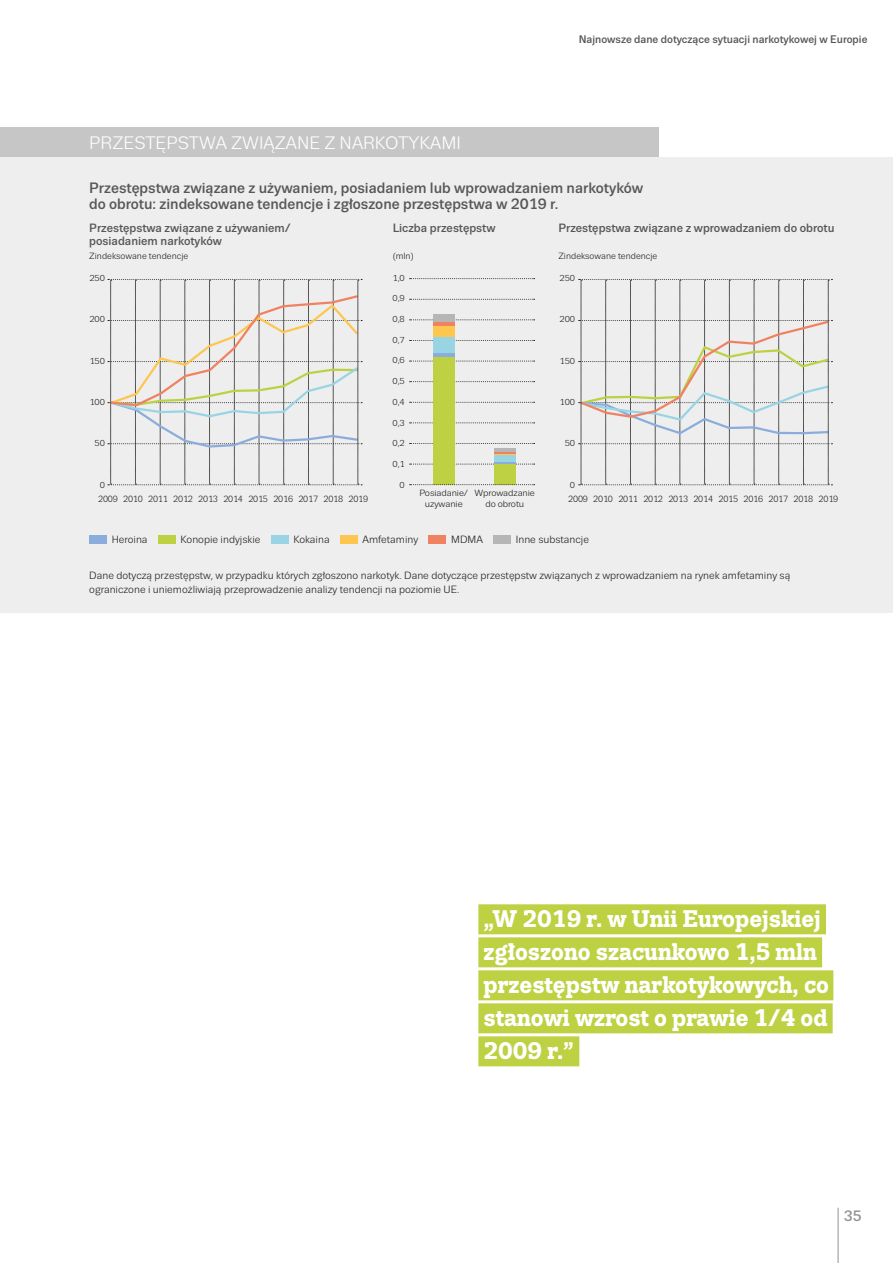
<style>
.page{position:relative;width:893px;height:1263px;background:#fff}
.page>*{position:absolute;margin:0;border:0;box-sizing:border-box;transform-origin:0 0}
.quote_green{font:700 24px/33px "Trivia Slab";color:#fff}
.figure_number{font:18px "Trivia Sans";color:#fff}
.fig4_2{font:500 15px/16.5px "Trivia Sans";color:#575756}
.t1{font:500 15px "Trivia Sans";color:#929292}
.fig4_3{font:500 12px/13.2px "Trivia Sans";color:#575756}
.t2{font:500 10.95px "Trivia Sans";color:#575756}
.fig4_7{font:10.5px/13.5px "Trivia Sans";color:#1d1d1b}
.fig4_5{font:10.5px "Trivia Sans";color:#1d1d1b}
.graph_legend{font:9px "Trivia Sans";letter-spacing:-.02em;color:#1d1d1b;scale:.96 1}
.figure_legend{font:9px "Trivia Sans";color:#1d1d1b}
.graph_legend-2{font:9px "Trivia Sans";letter-spacing:-.02em;color:#1d1d1b;scale:1.04 1}
.graph_legend-3{font:8.7px "Trivia Sans";letter-spacing:-.01em;color:#1d1d1b;scale:1.04 1}
</style>
<div class="page">
<div style="left:478px;top:904px;width:348px;height:30px;background:#bdd143"></div>
<div style="left:478px;top:937px;width:344px;height:30px;background:#bdd143"></div>
<div style="left:478px;top:970px;width:355px;height:30px;background:#bdd143"></div>
<div style="left:478px;top:1003px;width:355px;height:30px;background:#bdd143"></div>
<div style="left:478px;top:1036px;width:101px;height:30px;background:#bdd143"></div>
<hr style="left:838px;top:1208px;width:1px;height:55px;background:#929292">
<div style="left:0;top:157px;width:893px;height:455px;background:#eee"></div>
<div style="left:0;top:128px;width:658px;height:29px;background:#c6c6c6"></div>
<svg style="left:410px;top:402px;width:125px;height:1px"></svg>
<svg style="left:410px;top:320px;width:125px;height:1px"></svg>
<svg style="left:410px;top:464px;width:125px;height:1px"></svg>
<svg style="left:410px;top:381px;width:125px;height:1px"></svg>
<svg style="left:410px;top:299px;width:125px;height:1px"></svg>
<svg style="left:410px;top:443px;width:125px;height:1px"></svg>
<svg style="left:410px;top:361px;width:125px;height:1px"></svg>
<svg style="left:410px;top:278px;width:125px;height:1px"></svg>
<svg style="left:410px;top:423px;width:125px;height:1px"></svg>
<svg style="left:410px;top:340px;width:125px;height:1px"></svg>
<div style="left:89px;top:535px;width:17px;height:8px;background:#8baddc"></div>
<div style="left:158px;top:535px;width:17px;height:8px;background:#bdd143"></div>
<div style="left:271px;top:535px;width:17px;height:8px;background:#98d4e4"></div>
<div style="left:340px;top:535px;width:17px;height:8px;background:#fdc64f"></div>
<div style="left:429px;top:535px;width:17px;height:8px;background:#f08262"></div>
<div style="left:493px;top:535px;width:17px;height:8px;background:#b7b6b6"></div>
<div style="left:494px;top:464px;width:21px;height:21px;background:#bdd143"></div>
<hr style="left:494px;top:462px;width:21px;height:2px;background:#8baddc">
<div style="left:494px;top:455px;width:21px;height:7px;background:#98d4e4"></div>
<hr style="left:494px;top:453px;width:21px;height:2px;background:#fdc64f">
<svg style="left:494px;top:452px;width:21px;height:1px"></svg>
<hr style="left:494px;top:448px;width:21px;height:4px;background:#b7b6b6">
<div style="left:433px;top:357px;width:21px;height:128px;background:#bdd143"></div>
<div style="left:433px;top:352px;width:21px;height:5px;background:#8baddc"></div>
<div style="left:433px;top:337px;width:21px;height:15px;background:#98d4e4"></div>
<div style="left:433px;top:325px;width:21px;height:12px;background:#fdc64f"></div>
<hr style="left:433px;top:322px;width:21px;height:3px;background:#f08262">
<div style="left:433px;top:314px;width:21px;height:8px;background:#b7b6b6"></div>
<svg style="left:108px;top:279px;width:254px;height:206px"></svg>
<svg style="left:579px;top:279px;width:253px;height:206px"></svg>
<svg style="left:410px;top:484px;width:125px;height:1px"></svg>
<p class="figure_number" style="left:89px;top:133px;width:373px">PRZESTĘPSTWA ZWIĄZANE Z NARKOTYKAMI</p>
<p class="t2" style="left:579px;top:33px;width:290px">Najnowsze dane dotyczące sytuacji narkotykowej w Europie</p>
<p class="fig4_2" style="left:89px;top:180px;width:555px">Przestępstwa związane z używaniem, posiadaniem lub wprowadzaniem narkotyków do obrotu: zindeksowane tendencje i zgłoszone przestępstwa w 2019 r.</p>
<p class="fig4_3" style="left:89px;top:221px;width:203px">Przestępstwa związane z używaniem/ posiadaniem narkotyków</p>
<p class="fig4_3" style="left:393px;top:221px;width:104px">Liczba przestępstw</p>
<p class="fig4_3" style="left:558px;top:221px;width:278px">Przestępstwa związane z wprowadzaniem do obrotu</p>
<p class="figure_legend" style="left:89px;top:251px;width:101px">Zindeksowane tendencje</p>
<p class="figure_legend" style="left:393px;top:251px;width:23px">(mln)</p>
<p class="figure_legend" style="left:558px;top:251px;width:101px">Zindeksowane tendencje</p>
<p class="graph_legend-3" style="left:89px;top:273px;width:16px">250</p>
<p class="graph_legend-3" style="left:89px;top:315px;width:16px">200</p>
<p class="graph_legend-3" style="left:89px;top:356px;width:16px">150</p>
<p class="graph_legend-3" style="left:89px;top:397px;width:16px">100</p>
<p class="graph_legend-3" style="left:95px;top:439px;width:12px">50</p>
<p class="graph_legend-3" style="left:100px;top:480px;width:7px">0</p>
<p class="graph_legend-3" style="left:393px;top:273px;width:13px">1,0</p>
<p class="graph_legend-3" style="left:393px;top:294px;width:13px">0,9</p>
<p class="graph_legend-3" style="left:393px;top:314px;width:13px">0,8</p>
<p class="graph_legend-3" style="left:393px;top:335px;width:13px">0,7</p>
<p class="graph_legend-3" style="left:393px;top:356px;width:13px">0,6</p>
<p class="graph_legend-3" style="left:393px;top:376px;width:13px">0,5</p>
<p class="graph_legend-3" style="left:393px;top:397px;width:13px">0,4</p>
<p class="graph_legend-3" style="left:393px;top:418px;width:13px">0,3</p>
<p class="graph_legend-3" style="left:393px;top:439px;width:13px">0,2</p>
<p class="graph_legend-3" style="left:393px;top:459px;width:13px">0,1</p>
<p class="graph_legend-3" style="left:400px;top:480px;width:7px">0</p>
<p class="graph_legend-3" style="left:559px;top:273px;width:16px">250</p>
<p class="graph_legend-3" style="left:559px;top:315px;width:16px">200</p>
<p class="graph_legend-3" style="left:559px;top:356px;width:16px">150</p>
<p class="graph_legend-3" style="left:559px;top:397px;width:16px">100</p>
<p class="graph_legend-3" style="left:565px;top:439px;width:12px">50</p>
<p class="graph_legend-3" style="left:570px;top:480px;width:7px">0</p>
<p class="graph_legend-2" style="left:419px;top:489px;width:48px">Posiadanie/</p>
<p class="graph_legend-2" style="left:425px;top:499px;width:38px">uzywanie</p>
<p class="graph_legend-2" style="left:475px;top:489px;width:59px">Wprowadzanie</p>
<p class="graph_legend-2" style="left:485px;top:499px;width:39px">do obrotu</p>
<p class="graph_legend" style="left:98px;top:495px;width:22px">2009</p>
<p class="graph_legend" style="left:123px;top:495px;width:22px">2010</p>
<p class="graph_legend" style="left:148px;top:495px;width:22px">2011</p>
<p class="graph_legend" style="left:173px;top:495px;width:22px">2012</p>
<p class="graph_legend" style="left:198px;top:495px;width:22px">2013</p>
<p class="graph_legend" style="left:223px;top:495px;width:22px">2014</p>
<p class="graph_legend" style="left:248px;top:495px;width:22px">2015</p>
<p class="graph_legend" style="left:273px;top:495px;width:22px">2016</p>
<p class="graph_legend" style="left:298px;top:495px;width:22px">2017</p>
<p class="graph_legend" style="left:323px;top:495px;width:22px">2018</p>
<p class="graph_legend" style="left:349px;top:495px;width:22px">2019</p>
<p class="graph_legend" style="left:568px;top:495px;width:22px">2009</p>
<p class="graph_legend" style="left:593px;top:495px;width:22px">2010</p>
<p class="graph_legend" style="left:618px;top:495px;width:22px">2011</p>
<p class="graph_legend" style="left:643px;top:495px;width:22px">2012</p>
<p class="graph_legend" style="left:668px;top:495px;width:22px">2013</p>
<p class="graph_legend" style="left:693px;top:495px;width:22px">2014</p>
<p class="graph_legend" style="left:718px;top:495px;width:22px">2015</p>
<p class="graph_legend" style="left:743px;top:495px;width:22px">2016</p>
<p class="graph_legend" style="left:768px;top:495px;width:22px">2017</p>
<p class="graph_legend" style="left:794px;top:495px;width:22px">2018</p>
<p class="graph_legend" style="left:819px;top:495px;width:22px">2019</p>
<p class="fig4_5" style="left:112px;top:534px;width:37px">Heroina</p>
<p class="fig4_5" style="left:181px;top:534px;width:81px">Konopie indyjskie</p>
<p class="fig4_5" style="left:293px;top:534px;width:38px">Kokaina</p>
<p class="fig4_5" style="left:363px;top:534px;width:57px">Amfetaminy</p>
<p class="fig4_5" style="left:451px;top:534px;width:33px">MDMA</p>
<p class="fig4_5" style="left:516px;top:534px;width:75px">Inne substancje</p>
<p class="fig4_7" style="left:89px;top:569px;width:703px">Dane dotyczą przestępstw, w przypadku których zgłoszono narkotyk. Dane dotyczące przestępstw związanych z wprowadzaniem na rynek amfetaminy są ograniczone i uniemożliwiają przeprowadzenie analizy tendencji na poziomie UE.</p>
<p class="quote_green" style="left:483px;top:903px;width:347px">„W 2019 r. w Unii Europejskiej zgłoszono szacunkowo 1,5 mln przestępstw narkotykowych, co stanowi wzrost o prawie 1/4 od<br>2009 r.”</p>
<h3 class="t1" style="left:844px;top:1208px;width:19px">35</h3>
</div>
